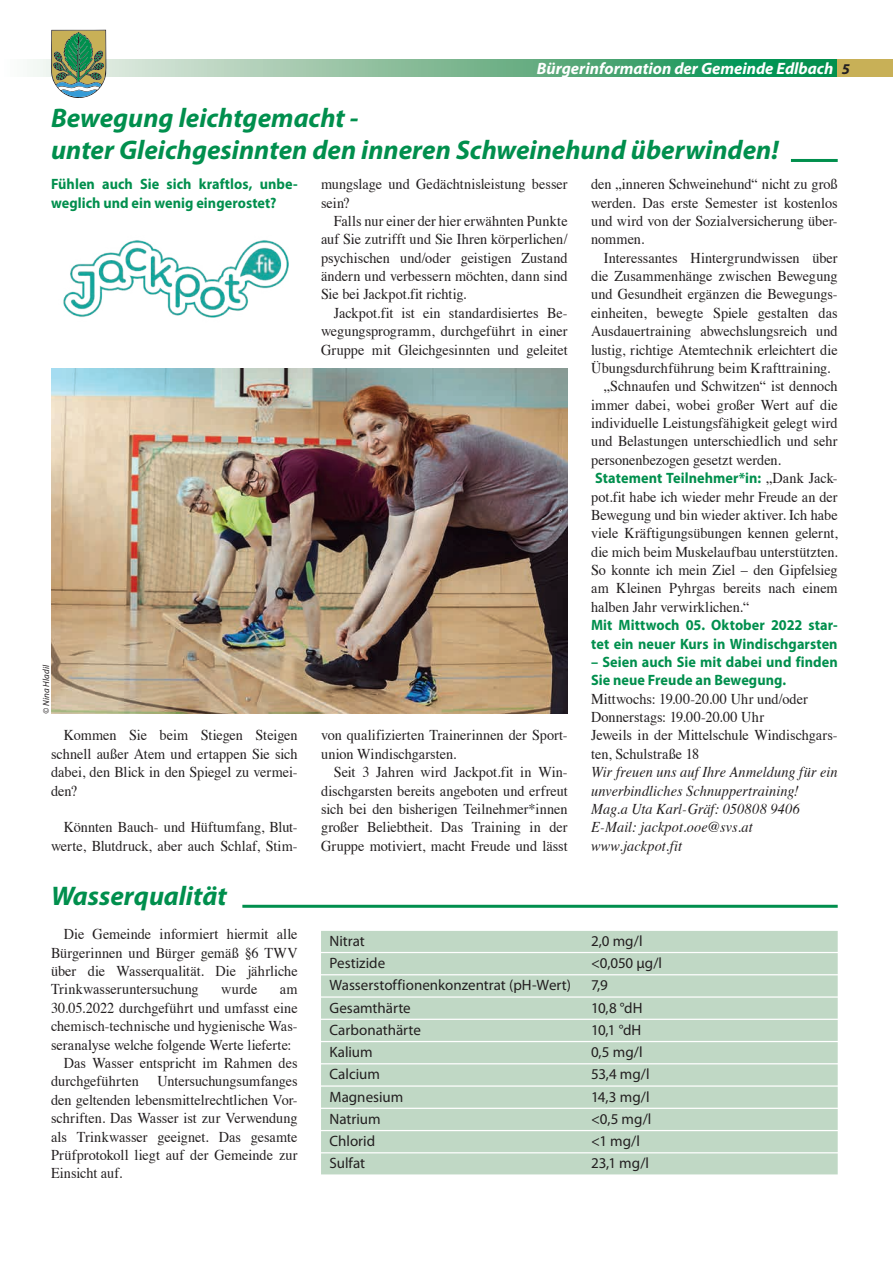
<style>
.page{position:relative;width:893px;height:1263px;background:#fff}
.page>*{position:absolute;margin:0;border:0;box-sizing:border-box;transform-origin:0 0}
.Überschrift_Edlbach{font:italic 700 27px/32.4px "Myriad Pro";color:#008f4d}
.t1{font:italic 700 16.5px "Myriad Pro";color:#fff}
.Text{font:15px/18.3px "Times";color:#231f20;text-align:justify;scale:.95 1}
.Text-2{font:15px "Myriad Pro";color:#231f20}
.Text-3{font:700 15px/18.3px "Myriad Pro";letter-spacing:.005em;color:#008f4d;scale:.95 1}
.Text-4{font:italic 15px/18.3px "Times";letter-spacing:.01em;color:#231f20;scale:.95 1}
.Text-5{font:italic 9px "Myriad Pro";letter-spacing:.01em;color:#231f20}
.s1{font-size:15px;color:#231f20}
.s2{font-family:"Myriad Pro";font-weight:700;color:#008f4d}
</style>
<div class="page">
<svg style="left:30px;top:60px;width:808px;height:17px;background:#72b891"></svg>
<svg style="left:51px;top:30px;width:55px;height:68px;background:#7f9b73"></svg>
<div style="left:838px;top:60px;width:55px;height:17px;background:#c8b057"></div>
<hr style="left:791px;top:159px;width:47px;height:3px;background:#008f4d">
<img style="left:63px;top:240px;width:226px;height:78px">
<img style="left:51px;top:369px;width:517px;height:344px">
<hr style="left:242px;top:905px;width:596px;height:3px;background:#008f4d">
<div style="left:321px;top:931px;width:517px;height:21px;background:#c0d8c5"></div>
<div style="left:321px;top:953px;width:517px;height:21px;background:#c0d8c5"></div>
<div style="left:321px;top:975px;width:517px;height:21px;background:#c0d8c5"></div>
<div style="left:321px;top:998px;width:517px;height:21px;background:#c0d8c5"></div>
<div style="left:321px;top:1020px;width:517px;height:21px;background:#c0d8c5"></div>
<div style="left:321px;top:1042px;width:517px;height:21px;background:#c0d8c5"></div>
<div style="left:321px;top:1064px;width:517px;height:21px;background:#c0d8c5"></div>
<div style="left:321px;top:1087px;width:517px;height:21px;background:#c0d8c5"></div>
<div style="left:321px;top:1109px;width:517px;height:21px;background:#c0d8c5"></div>
<div style="left:321px;top:1131px;width:517px;height:21px;background:#c0d8c5"></div>
<div style="left:321px;top:1153px;width:517px;height:21px;background:#c0d8c5"></div>
<p class="t1" style="left:537px;top:58px;width:315px">Bürgerinformation der Gemeinde Edlbach <span class="s1">5</span></p>
<p class="Überschrift_Edlbach" style="left:51px;top:100px;width:729px">Bewegung leichtgemacht -<br>unter Gleichgesinnten den inneren Schweinehund überwinden!</p>
<p class="Text-3" style="left:51px;top:174px;width:261px">Fühlen auch Sie sich kraftlos, unbe&shy;weglich und ein wenig eingerostet?</p>
<p class="Text" style="left:321px;top:174px;width:261px">mungslage und Gedächtnisleistung besser sein?</p>
<p class="Text" style="left:321px;top:210px;width:261px;text-indent:13px">Falls nur einer der hier erwähnten Punkte auf Sie zutrifft und Sie Ihren körperlichen/ psychischen und/oder geistigen Zustand ändern und verbessern möchten, dann sind Sie bei Jackpot.fit richtig.</p>
<p class="Text" style="left:321px;top:302px;width:261px;text-indent:13px">Jackpot.fit ist ein standardisiertes Be&shy;wegungsprogramm, durchgeführt in einer Gruppe mit Gleichgesinnten und geleitet</p>
<p class="Text" style="left:591px;top:174px;width:261px">den „inneren Schweinehund“ nicht zu groß werden. Das erste Semester ist kostenlos und wird von der Sozialversicherung über&shy;nommen.</p>
<p class="Text" style="left:591px;top:247px;width:261px;text-indent:13px">Interessantes Hintergrundwissen über die Zusammenhänge zwischen Bewegung und Gesundheit ergänzen die Bewegungs&shy;einheiten, bewegte Spiele gestalten das Ausdauertraining abwechslungsreich und lustig, richtige Atemtechnik erleichtert die Übungsdurchführung beim Krafttraining.</p>
<p class="Text" style="left:591px;top:376px;width:261px;text-indent:13px">„Schnaufen und Schwitzen“ ist dennoch immer dabei, wobei großer Wert auf die individuelle Leistungsfähigkeit gelegt wird und Belastungen unterschiedlich und sehr personenbezogen gesetzt werden.</p>
<p class="Text" style="left:591px;top:468px;width:261px"><span class="s2">Statement Teilnehmer*in:</span> „Dank Jack&shy;pot.fit habe ich wieder mehr Freude an der Bewegung und bin wieder aktiver. Ich habe viele Kräftigungsübungen kennen gelernt, die mich beim Muskelaufbau unterstützten.<br>So konnte ich mein Ziel – den Gipfelsieg am Kleinen Pyhrgas bereits nach einem halben Jahr verwirklichen.“</p>
<p class="Text-3" style="left:591px;top:615px;width:261px">Mit Mittwoch 05. Oktober 2022 star&shy;tet ein neuer Kurs in Windischgarsten</p>
<p class="Text-3" style="left:591px;top:652px;width:261px">– Seien auch Sie mit dabei und finden<br>Sie neue Freude an Bewegung.</p>
<p class="Text" style="left:591px;top:688px;width:230px">Mittwochs: 19.00-20.00 Uhr und/oder</p>
<p class="Text" style="left:591px;top:707px;width:184px">Donnerstags: 19.00-20.00 Uhr</p>
<p class="Text" style="left:591px;top:725px;width:261px">Jeweils in der Mittelschule Windischgars&shy;ten, Schulstraße 18</p>
<p class="Text-4" style="left:591px;top:762px;width:261px">Wir freuen uns auf Ihre Anmeldung für ein unverbindliches Schnuppertraining!</p>
<p class="Text-4" style="left:591px;top:799px;width:221px">Mag.a Uta Karl-Gräf: 050808 9406</p>
<p class="Text-4" style="left:591px;top:817px;width:172px">E-Mail: jackpot.ooe@svs.at</p>
<p class="Text-4" style="left:591px;top:836px;width:97px">www.jackpot.fit</p>
<p class="Text-5" style="left:41px;top:713px;width:51px;rotate:-90deg">© Nina Hladil</p>
<p class="Text" style="left:321px;top:725px;width:261px">von qualifizierten Trainerinnen der Sport&shy;union Windischgarsten.</p>
<p class="Text" style="left:321px;top:762px;width:261px;text-indent:13px">Seit 3 Jahren wird Jackpot.fit in Win&shy;dischgarsten bereits angeboten und erfreut sich bei den bisherigen Teilnehmer*innen großer Beliebtheit. Das Training in der Gruppe motiviert, macht Freude und lässt</p>
<p class="Text" style="left:51px;top:725px;width:261px;text-indent:13px">Kommen Sie beim Stiegen Steigen schnell außer Atem und ertappen Sie sich dabei, den Blick in den Spiegel zu vermei&shy;den?</p>
<p class="Text" style="left:51px;top:817px;width:261px;text-align:right">Könnten Bauch- und Hüftumfang, Blut&shy;werte, Blutdruck, aber auch Schlaf, Stim-</p>
<p class="Überschrift_Edlbach" style="left:51px;top:879px;width:177px">Wasserqualität</p>
<p class="Text" style="left:51px;top:924px;width:261px;text-indent:13px">Die Gemeinde informiert hiermit alle Bürgerinnen und Bürger gemäß §6 TWV über die Wasserqualität. Die jährliche Trinkwasseruntersuchung</p>
<p class="Text" style="left:221px;top:979px;width:40px">wurde</p>
<p class="Text" style="left:51px;top:979px;width:261px;text-indent:229px">am 30.05.2022 durchgeführt und umfasst eine chemisch-technische und hygienische Was&shy;seranalyse welche folgende Werte lieferte:</p>
<p class="Text" style="left:51px;top:1052px;width:261px;text-indent:13px">Das Wasser entspricht im Rahmen des durchgeführten Untersuchungsumfanges den geltenden lebensmittelrechtlichen Vor&shy;schriften. Das Wasser ist zur Verwendung als Trinkwasser geeignet. Das gesamte Prüfprotokoll liegt auf der Gemeinde zur Einsicht auf.</p>
<p class="Text-2" style="left:330px;top:931px;width:37px">Nitrat</p>
<p class="Text-2" style="left:591px;top:931px;width:53px">2,0 mg/l</p>
<p class="Text-2" style="left:330px;top:954px;width:57px">Pestizide</p>
<p class="Text-2" style="left:591px;top:954px;width:73px">&lt;0,050 µg/l</p>
<p class="Text-2" style="left:330px;top:976px;width:243px">Wasserstoffionenkonzentrat (pH-Wert)</p>
<p class="Text-2" style="left:591px;top:976px;width:18px">7,9</p>
<p class="Text-2" style="left:330px;top:998px;width:83px">Gesamthärte</p>
<p class="Text-2" style="left:591px;top:998px;width:53px">10,8 °dH</p>
<p class="Text-2" style="left:330px;top:1020px;width:93px">Carbonathärte</p>
<p class="Text-2" style="left:591px;top:1020px;width:52px">10,1 °dH</p>
<p class="Text-2" style="left:330px;top:1043px;width:45px">Kalium</p>
<p class="Text-2" style="left:591px;top:1043px;width:53px">0,5 mg/l</p>
<p class="Text-2" style="left:330px;top:1065px;width:52px">Calcium</p>
<p class="Text-2" style="left:591px;top:1065px;width:60px">53,4 mg/l</p>
<p class="Text-2" style="left:330px;top:1087px;width:75px">Magnesium</p>
<p class="Text-2" style="left:591px;top:1087px;width:60px">14,3 mg/l</p>
<p class="Text-2" style="left:330px;top:1109px;width:53px">Natrium</p>
<p class="Text-2" style="left:591px;top:1109px;width:62px">&lt;0,5 mg/l</p>
<p class="Text-2" style="left:330px;top:1132px;width:47px">Chlorid</p>
<p class="Text-2" style="left:591px;top:1132px;width:51px">&lt;1 mg/l</p>
<p class="Text-2" style="left:330px;top:1154px;width:37px">Sulfat</p>
<p class="Text-2" style="left:591px;top:1154px;width:60px">23,1 mg/l</p>
</div>
